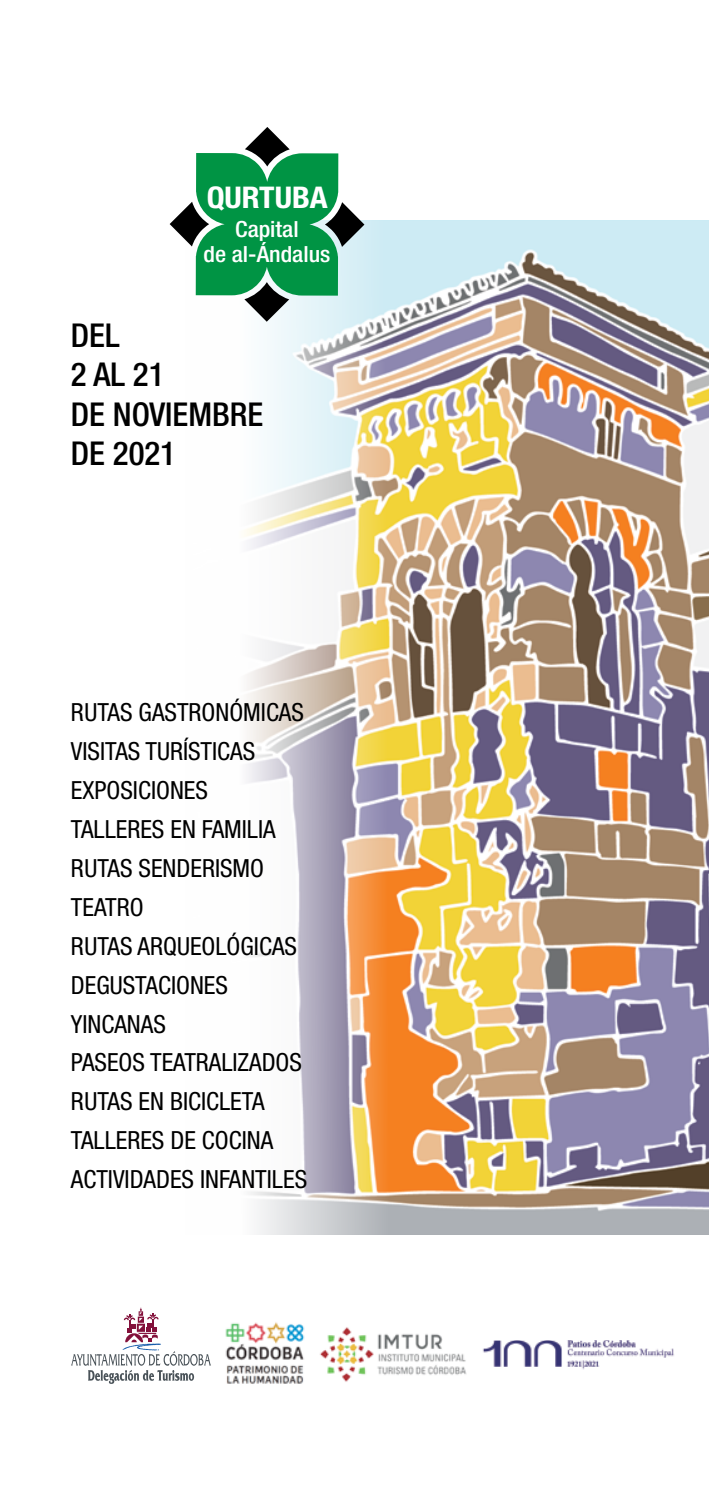
<style>
.page{position:relative;width:709px;height:1489px;background:#fff}
.page>*{position:absolute;margin:0;border:0;box-sizing:border-box;transform-origin:0 0}
.t1{font:500 condensed 32.75px/39.5px "Helvetica Neue";color:#000}
.t2{font:700 condensed 30px "Helvetica Neue";color:#fff;scale:1.08 1}
.t3{font:condensed 25px/39px "Helvetica Neue";color:#000}
.t4{font:500 condensed 22.25px/25px "Helvetica Neue";color:#fff;text-align:center;scale:1.08 1}
</style>
<div class="page">
<img style="left:169px;top:220px;width:540px;height:1014px">
<img style="left:482px;top:1340px;width:192px;height:28px">
<img style="left:320px;top:1327px;width:147px;height:55px">
<svg style="left:71px;top:1307px;width:140px;height:76px"></svg>
<img style="left:225px;top:1322px;width:80px;height:62px">
<svg style="left:170px;top:127px;width:194px;height:195px"></svg>
<p class="t2" style="left:207px;top:179px;width:114px">QURTUBA</p>
<p class="t4" style="left:203px;top:216px;width:119px">Capital<br>de al-Ándalus</p>
<h1 class="t1" style="left:71px;top:315px;width:194px">DEL<br>2 AL 21<br>DE NOVIEMBRE<br>DE 2021</h1>
<p class="t3" style="left:71px;top:692px;width:238px">RUTAS GASTRONÓMICAS<br>VISITAS TURÍSTICAS<br>EXPOSICIONES<br>TALLERES EN FAMILIA<br>RUTAS SENDERISMO<br>TEATRO<br>RUTAS ARQUEOLÓGICAS<br>DEGUSTACIONES<br>YINCANAS<br>PASEOS TEATRALIZADOS<br>RUTAS EN BICICLETA<br>TALLERES DE COCINA<br>ACTIVIDADES INFANTILES</p>
</div>
